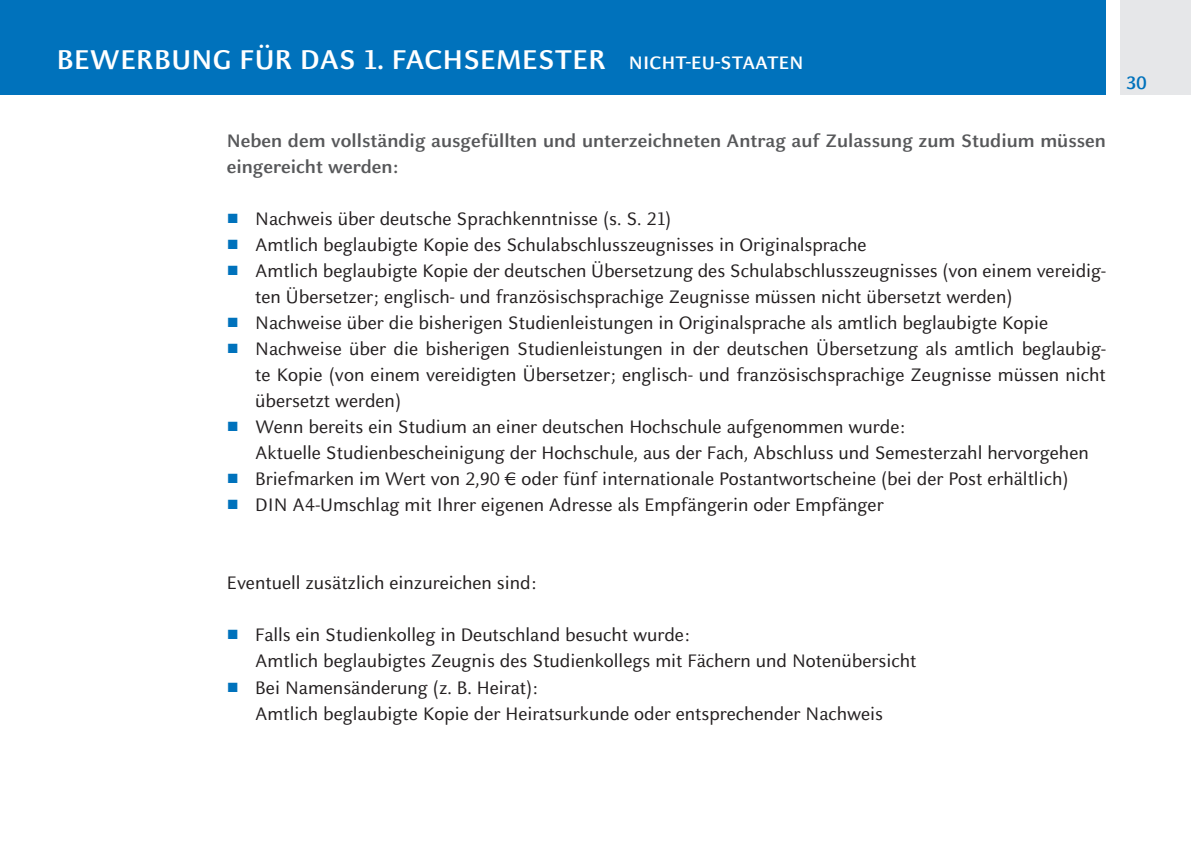
<style>
.page{position:relative;width:1191px;height:851px;background:#fff}
.page>*{position:absolute;margin:0;border:0;box-sizing:border-box;transform-origin:0 0}
.t1{font:700 30px "Celeste Sans Pro";letter-spacing:.01em;color:#fff}
.t2{font:20px/26px "Celeste Sans Pro";color:#231f20}
.t3{font:700 20px/26px "Celeste Sans Pro";color:#57585a}
.t4{font:700 20px "Celeste Sans Pro";color:#0072bc}
.s1{font-size:20px}
.s2{font-family:"Arial";color:#0072bc}
</style>
<div class="page">
<div style="left:0;top:0;width:1106px;height:95px;background:#0072bc"></div>
<div style="left:1120px;top:0;width:71px;height:95px;background:#e6e7e9"></div>
<p class="t1" style="left:57px;top:40px;width:748px">BEWERBUNG FÜR DAS 1. FACHSEMESTER <span class="s1">NICHT-EU-STAATEN</span></p>
<p class="t3" style="left:227px;top:127px;width:880px">Neben dem vollständig ausgefüllten und unterzeichneten Antrag auf Zulassung zum Studium müssen eingereicht werden:</p>
<p class="t2" style="left:227px;top:205px;width:446px"><span class="s2">■</span> Nachweis über deutsche Sprachkenntnisse (s. S. 21)</p>
<p class="t2" style="left:227px;top:231px;width:641px"><span class="s2">■</span> Amtlich beglaubigte Kopie des Schulabschlusszeugnisses in Originalsprache</p>
<p class="t2" style="left:255px;top:257px;width:852px;text-indent:-28px"><span class="s2">■</span> Amtlich beglaubigte Kopie der deutschen Übersetzung des Schulabschlusszeugnisses (von einem vereidig&shy;ten Übersetzer; englisch- und französischsprachige Zeugnisse müssen nicht übersetzt werden)</p>
<p class="t2" style="left:227px;top:309px;width:822px"><span class="s2">■</span> Nachweise über die bisherigen Studienleistungen in Originalsprache als amtlich beglaubigte Kopie</p>
<p class="t2" style="left:255px;top:335px;width:852px;text-align:justify;text-indent:-28px"><span class="s2">■</span> Nachweise über die bisherigen Studienleistungen in der deutschen Übersetzung als amtlich beglaubig&shy;te Kopie (von einem vereidigten Übersetzer; englisch- und französischsprachige Zeugnisse müssen nicht übersetzt werden)</p>
<p class="t2" style="left:227px;top:413px;width:680px"><span class="s2">■</span> Wenn bereits ein Studium an einer deutschen Hochschule aufgenommen wurde:</p>
<p class="t2" style="left:255px;top:439px;width:835px">Aktuelle Studienbescheinigung der Hochschule, aus der Fach, Abschluss und Semesterzahl hervorgehen</p>
<p class="t2" style="left:227px;top:465px;width:843px"><span class="s2">■</span> Briefmarken im Wert von 2,90 € oder fünf internationale Postantwortscheine (bei der Post erhältlich)</p>
<p class="t2" style="left:227px;top:491px;width:658px"><span class="s2">■</span> DIN A4-Umschlag mit Ihrer eigenen Adresse als Empfängerin oder Empfänger</p>
<p class="t4" style="left:1125px;top:70px;width:22px">30</p>
<p class="t2" style="left:227px;top:569px;width:311px">Eventuell zusätzlich einzureichen sind:</p>
<p class="t2" style="left:227px;top:621px;width:464px"><span class="s2">■</span> Falls ein Studienkolleg in Deutschland besucht wurde:</p>
<p class="t2" style="left:255px;top:647px;width:663px">Amtlich beglaubigtes Zeugnis des Studienkollegs mit Fächern und Notenübersicht</p>
<p class="t2" style="left:227px;top:673px;width:313px"><span class="s2">■</span> Bei Namensänderung (z. B. Heirat):</p>
<p class="t2" style="left:255px;top:699px;width:629px">Amtlich beglaubigte Kopie der Heiratsurkunde oder entsprechender Nachweis</p>
</div>
